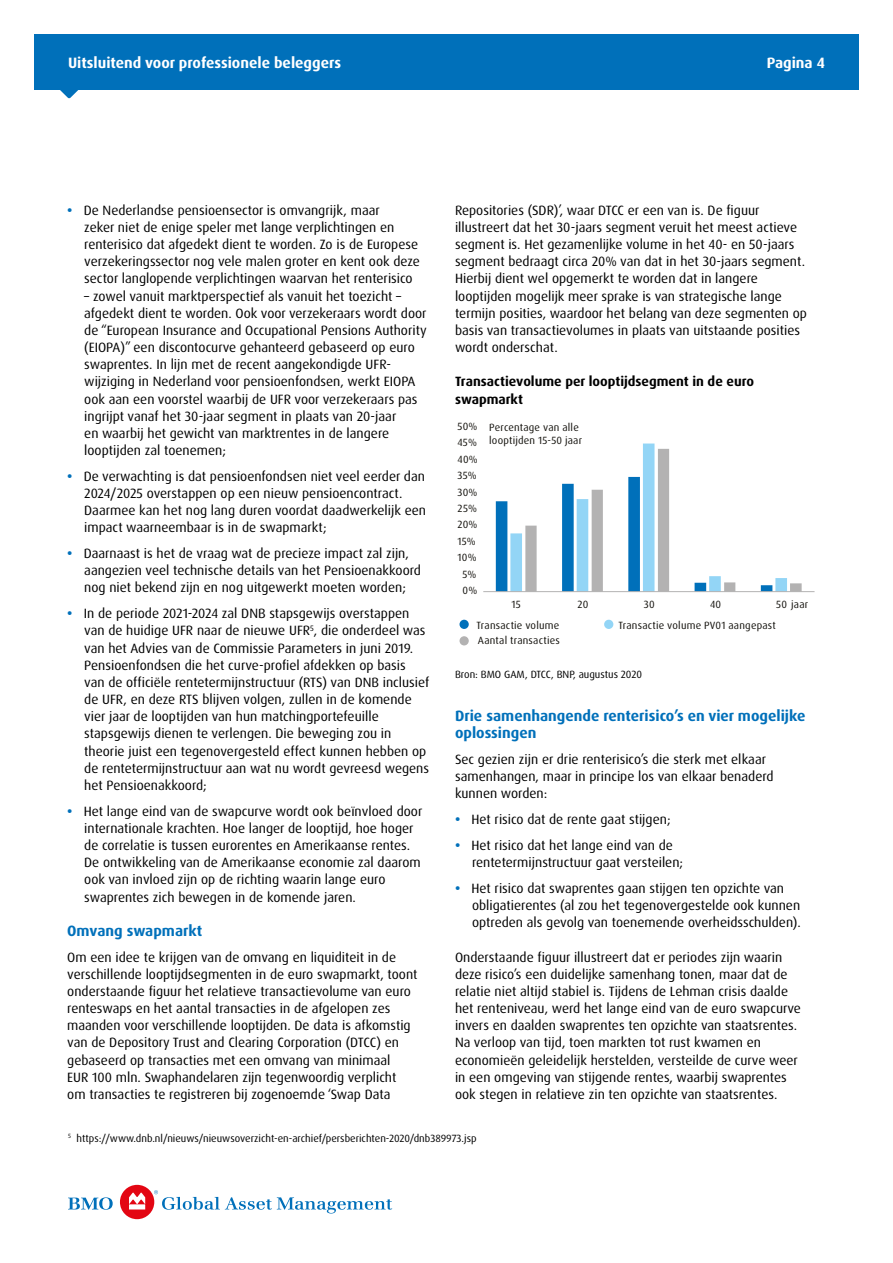
<style>
.page{position:relative;width:893px;height:1263px;background:#fff}
.page>*{position:absolute;margin:0;border:0;box-sizing:border-box;transform-origin:0 0}
.t1{font:700 15px/17.2px "Dax Pro";color:#0070ba}
.t2{font:700 15px "Dax Pro";color:#fff}
.t3{font:13.5px/17.1px "Dax Pro";color:#000}
.t4{font:700 13.5px/17.1px "Dax Pro";color:#000}
.t5{font:10.5px/12.6px "Dax Pro";letter-spacing:.02em;color:#13110c}
.t6{font:10.5px "Dax Pro";color:#000}
.s1{font-weight:700;color:#0070ba}
</style>
<div class="page">
<div style="left:34px;top:34px;width:825px;height:56px;background:#0070ba"></div>
<svg style="left:60px;top:90px;width:18px;height:9px"></svg>
<svg style="left:68px;top:1197px;width:45px;height:13px"></svg>
<div style="left:120px;top:1185px;width:34px;height:34px;background:#e30613;border-radius:50%"></div>
<svg style="left:129px;top:1192px;width:16px;height:17px"></svg>
<svg style="left:154px;top:1190px;width:238px;height:23px"></svg>
<svg style="left:496px;top:443px;width:306px;height:148px"></svg>
<hr style="left:483px;top:591px;width:331px;height:1px;background:#b3b2b2">
<div style="left:459px;top:620px;width:10px;height:9px;background:#0070ba;border-radius:50%"></div>
<div style="left:604px;top:620px;width:9px;height:9px;background:#93d5f6;border-radius:50%"></div>
<div style="left:459px;top:636px;width:10px;height:9px;background:#b3b2b2;border-radius:50%"></div>
<p class="t2" style="left:68px;top:53px;width:275px">Uitsluitend voor professionele beleggers</p>
<p class="t2" style="left:767px;top:53px;width:60px">Pagina 4</p>
<p class="t3" style="left:455px;top:201px;width:353px">Repositories (SDR)’, waar DTCC er een van is. De figuur illustreert dat het 30-jaars segment veruit het meest actieve segment is. Het gezamenlijke volume in het 40- en 50-jaars segment bedraagt circa 20% van dat in het 30-jaars segment.<br>Hierbij dient wel opgemerkt te worden dat in langere looptijden mogelijk meer sprake is van strategische lange termijn posities, waardoor het belang van deze segmenten op basis van transactievolumes in plaats van uitstaande posities wordt onderschat.</p>
<p class="t4" style="left:455px;top:373px;width:300px">Transactievolume per looptijdsegment in de euro swapmarkt</p>
<p class="t3" style="left:84px;top:201px;width:337px;text-indent:-17px"><span class="s1">•</span> De Nederlandse pensioensector is omvangrijk, maar<br>zeker niet de enige speler met lange verplichtingen en renterisico dat afgedekt dient te worden. Zo is de Europese verzekeringssector nog vele malen groter en kent ook deze sector langlopende verplichtingen waarvan het renterisico</p>
<p class="t3" style="left:84px;top:287px;width:344px">– zowel vanuit marktperspectief als vanuit het toezicht – afgedekt dient te worden. Ook voor verzekeraars wordt door de “European Insurance and Occupational Pensions Authority (EIOPA)” een discontocurve gehanteerd gebaseerd op euro swaprentes. In lijn met de recent aangekondigde UFR&shy;wijziging in Nederland voor pensioenfondsen, werkt EIOPA ook aan een voorstel waarbij de UFR voor verzekeraars pas ingrijpt vanaf het 30-jaar segment in plaats van 20-jaar<br>en waarbij het gewicht van marktrentes in de langere looptijden zal toenemen;</p>
<p class="t3" style="left:84px;top:468px;width:343px;text-indent:-17px"><span class="s1">•</span> De verwachting is dat pensioenfondsen niet veel eerder dan 2024/2025 overstappen op een nieuw pensioencontract.<br>Daarmee kan het nog lang duren voordat daadwerkelijk een impact waarneembaar is in de swapmarkt;</p>
<p class="t3" style="left:84px;top:545px;width:338px;text-indent:-17px"><span class="s1">•</span> Daarnaast is het de vraag wat de precieze impact zal zijn, aangezien veel technische details van het Pensioenakkoord nog niet bekend zijn en nog uitgewerkt moeten worden;</p>
<p class="t3" style="left:84px;top:605px;width:346px;text-indent:-17px"><span class="s1">•</span> In de periode 2021-2024 zal DNB stapsgewijs overstappen van de huidige UFR naar de nieuwe UFR<sup>5</sup>, die onderdeel was van het Advies van de Commissie Parameters in juni 2019.<br>Pensioenfondsen die het curve-profiel afdekken op basis van de officiële rentetermijnstructuur (RTS) van DNB inclusief de UFR, en deze RTS blijven volgen, zullen in de komende vier jaar de looptijden van hun matchingportefeuille stapsgewijs dienen te verlengen. Die beweging zou in theorie juist een tegenovergesteld effect kunnen hebben op de rentetermijnstructuur aan wat nu wordt gevreesd wegens het Pensioenakkoord;</p>
<p class="t3" style="left:84px;top:802px;width:340px;text-indent:-17px"><span class="s1">•</span> Het lange eind van de swapcurve wordt ook beïnvloed door internationale krachten. Hoe langer de looptijd, hoe hoger de correlatie is tussen eurorentes en Amerikaanse rentes.<br>De ontwikkeling van de Amerikaanse economie zal daarom ook van invloed zijn op de richting waarin lange euro swaprentes zich bewegen in de komende jaren.</p>
<p class="t1" style="left:67px;top:922px;width:137px">Omvang swapmarkt</p>
<p class="t3" style="left:67px;top:948px;width:352px">Om een idee te krijgen van de omvang en liquiditeit in de verschillende looptijdsegmenten in de euro swapmarkt, toont onderstaande figuur het relatieve transactievolume van euro renteswaps en het aantal transacties in de afgelopen zes maanden voor verschillende looptijden. De data is afkomstig van de Depository Trust and Clearing Corporation (DTCC) en gebaseerd op transacties met een omvang van minimaal<br>EUR 100 mln. Swaphandelaren zijn tegenwoordig verplicht om transacties te registreren bij zogenoemde ‘Swap Data</p>
<p class="t5" style="left:489px;top:421px;width:94px">Percentage van alle looptijden 15-50 jaar</p>
<p class="t5" style="left:457px;top:420px;width:21px">50%</p>
<p class="t5" style="left:457px;top:437px;width:21px">45%</p>
<p class="t5" style="left:457px;top:453px;width:22px">40%</p>
<p class="t5" style="left:457px;top:469px;width:21px">35%</p>
<p class="t5" style="left:457px;top:486px;width:21px">30%</p>
<p class="t5" style="left:457px;top:502px;width:21px">25%</p>
<p class="t5" style="left:457px;top:519px;width:21px">20%</p>
<p class="t5" style="left:457px;top:535px;width:20px">15%</p>
<p class="t5" style="left:457px;top:551px;width:21px">10%</p>
<p class="t5" style="left:462px;top:568px;width:15px">5%</p>
<p class="t5" style="left:462px;top:584px;width:16px">0%</p>
<p class="t5" style="left:511px;top:598px;width:11px">15</p>
<p class="t5" style="left:578px;top:598px;width:12px">20</p>
<p class="t5" style="left:644px;top:598px;width:12px">30</p>
<p class="t5" style="left:710px;top:598px;width:13px">40</p>
<p class="t5" style="left:776px;top:598px;width:33px">50 jaar</p>
<p class="t5" style="left:476px;top:619px;width:84px">Transactie volume</p>
<p class="t5" style="left:618px;top:619px;width:159px">Transactie volume PV01 aangepast</p>
<p class="t5" style="left:478px;top:634px;width:83px">Aantal transacties</p>
<p class="t6" style="left:455px;top:668px;width:188px">Bron: BMO GAM, DTCC, BNP, augustus 2020</p>
<p class="t1" style="left:455px;top:707px;width:352px">Drie samenhangende renterisico’s en vier mogelijke oplossingen</p>
<p class="t3" style="left:455px;top:751px;width:320px">Sec gezien zijn er drie renterisico’s die sterk met elkaar samenhangen, maar in principe los van elkaar benaderd kunnen worden:</p>
<p class="t3" style="left:455px;top:811px;width:217px"><span class="s1">•</span> Het risico dat de rente gaat stijgen;</p>
<p class="t3" style="left:472px;top:837px;width:213px;text-indent:-17px"><span class="s1">•</span> Het risico dat het lange eind van de rentetermijnstructuur gaat versteilen;</p>
<p class="t3" style="left:472px;top:880px;width:330px;text-indent:-17px"><span class="s1">•</span> Het risico dat swaprentes gaan stijgen ten opzichte van obligatierentes (al zou het tegenovergestelde ook kunnen optreden als gevolg van toenemende overheidsschulden).</p>
<p class="t3" style="left:455px;top:948px;width:347px">Onderstaande figuur illustreert dat er periodes zijn waarin deze risico’s een duidelijke samenhang tonen, maar dat de relatie niet altijd stabiel is. Tijdens de Lehman crisis daalde het renteniveau, werd het lange eind van de euro swapcurve invers en daalden swaprentes ten opzichte van staatsrentes.<br>Na verloop van tijd, toen markten tot rust kwamen en economieën geleidelijk herstelden, versteilde de curve weer in een omgeving van stijgende rentes, waarbij swaprentes ook stegen in relatieve zin ten opzichte van staatsrentes.</p>
<p class="t6" style="left:68px;top:1131px;width:410px"><sup>5</sup> https://www.dnb.nl/nieuws/nieuwsoverzicht-en-archief/persberichten-2020/dnb389973.jsp</p>
</div>
